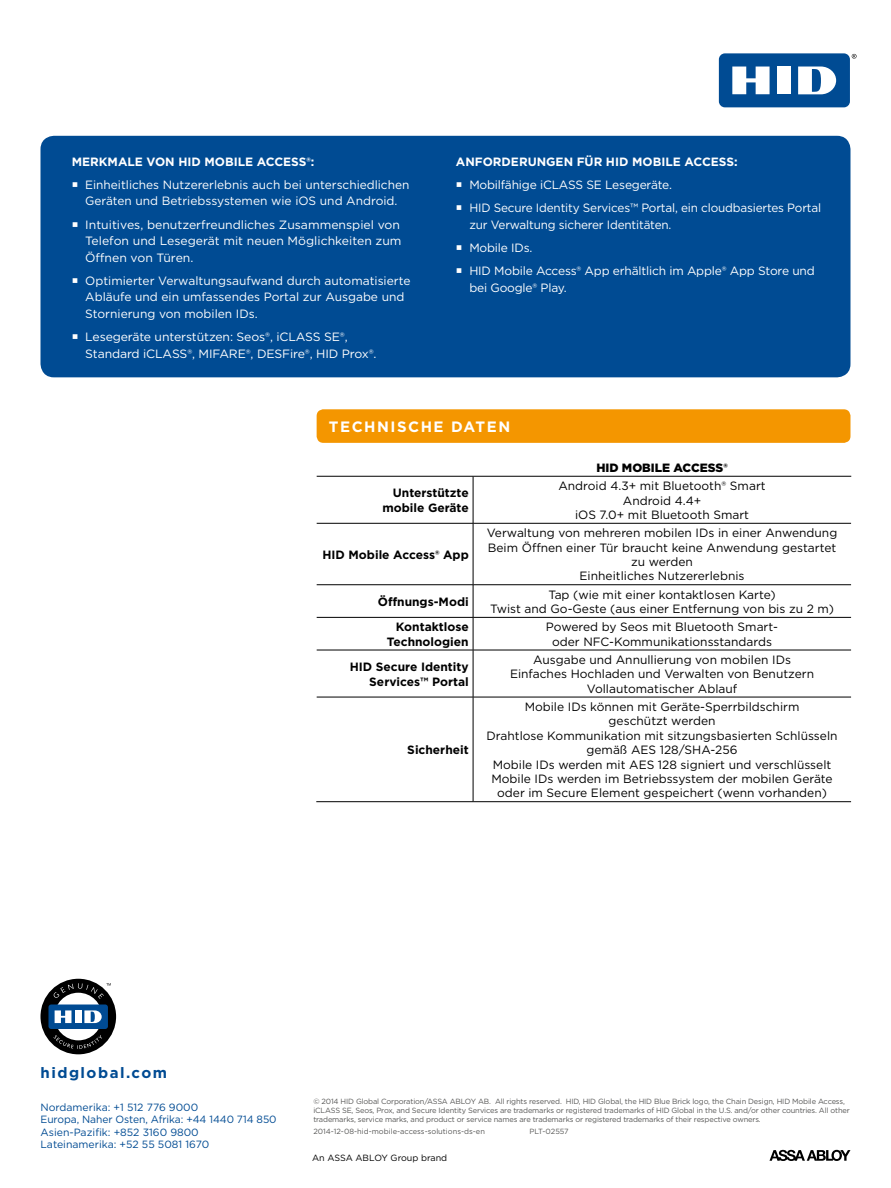
<style>
.page{position:relative;width:891px;height:1188px;background:#fff}
.page>*{position:absolute;margin:0;border:0;box-sizing:border-box;transform-origin:0 0}
.t1{font:700 15px "Gotham";letter-spacing:.1em;color:#fff}
.t2{font:700 15px "Gotham";letter-spacing:.1em;color:#004b93}
.t3{font:12px/14.4px "Gotham";color:#000;text-align:center}
.t4{font:12px/16.5px "Gotham";letter-spacing:-.01em;color:#fff}
.t5{font:700 12px/14.4px "Gotham";color:#000;text-align:right}
.Bluebox_header{font:700 12px "Gotham";color:#fff}
.t6{font:900 12px "Gotham";color:#000}
.t7{font:10.5px "Gotham";color:#004b93}
.t8{font:9px "Gotham";color:#000}
.t9{font:7.5px/9px "Gotham";letter-spacing:-.02em;color:#575756}
.t10{font:7.5px "Gotham";color:#575756}
</style>
<div class="page">
<svg style="left:852px;top:54px;width:5px;height:5px"></svg>
<div style="left:719px;top:53px;width:131px;height:54px;background:#004b93;border-radius:6px"></div>
<div style="left:777px;top:67px;width:14px;height:27px;background:#fff"></div>
<svg style="left:732px;top:67px;width:38px;height:27px"></svg>
<svg style="left:798px;top:67px;width:38px;height:27px"></svg>
<div style="left:40px;top:136px;width:810px;height:241px;background:#004b93;border-radius:14px"></div>
<div style="left:317px;top:409px;width:533px;height:34px;background:#f49600;border-radius:7px"></div>
<hr style="left:473px;top:476px;width:1px;height:47px;background:#000">
<hr style="left:473px;top:523px;width:1px;height:62px;background:#000">
<hr style="left:473px;top:585px;width:1px;height:32px;background:#000">
<hr style="left:473px;top:618px;width:1px;height:32px;background:#000">
<hr style="left:473px;top:650px;width:1px;height:47px;background:#000">
<hr style="left:473px;top:697px;width:1px;height:105px;background:#000">
<hr style="left:317px;top:476px;width:156px;height:1px;background:#000">
<hr style="left:473px;top:476px;width:378px;height:1px;background:#000">
<hr style="left:317px;top:523px;width:156px;height:1px;background:#000">
<hr style="left:473px;top:523px;width:378px;height:1px;background:#000">
<hr style="left:317px;top:584px;width:156px;height:1px;background:#000">
<hr style="left:473px;top:584px;width:378px;height:1px;background:#000">
<hr style="left:317px;top:617px;width:156px;height:1px;background:#000">
<hr style="left:473px;top:617px;width:378px;height:1px;background:#000">
<hr style="left:317px;top:650px;width:156px;height:1px;background:#000">
<hr style="left:473px;top:650px;width:378px;height:1px;background:#000">
<hr style="left:317px;top:697px;width:156px;height:1px;background:#000">
<hr style="left:473px;top:697px;width:378px;height:1px;background:#000">
<hr style="left:316px;top:801px;width:157px;height:1px;background:#000">
<hr style="left:473px;top:801px;width:378px;height:1px;background:#000">
<svg style="left:769px;top:1150px;width:81px;height:11px"></svg>
<svg style="left:41px;top:979px;width:75px;height:75px"></svg>
<p class="Bluebox_header" style="left:72px;top:153px;width:244px">MERKMALE VON HID MOBILE ACCESS®:</p>
<p class="t4" style="left:85px;top:176px;width:326px">Einheitliches Nutzererlebnis auch bei unterschiedlichen<br>Geräten und Betriebssystemen wie iOS und Android.</p>
<p class="t4" style="left:85px;top:216px;width:318px">Intuitives, benutzerfreundliches Zusammenspiel von<br>Telefon und Lesegerät mit neuen Möglichkeiten zum<br>Öffnen von Türen.</p>
<p class="t4" style="left:85px;top:272px;width:327px">Optimierter Verwaltungsaufwand durch automatisierte<br>Abläufe und ein umfassendes Portal zur Ausgabe und<br>Stornierung von mobilen IDs.</p>
<p class="t4" style="left:85px;top:328px;width:293px">Lesegeräte unterstützen: Seos®, iCLASS SE®,<br>Standard iCLASS®, MIFARE®, DESFire®, HID Prox®.</p>
<p class="Bluebox_header" style="left:456px;top:153px;width:283px">ANFORDERUNGEN FÜR HID MOBILE ACCESS:</p>
<p class="t4" style="left:469px;top:176px;width:204px">Mobilfähige iCLASS SE Lesegeräte.</p>
<p class="t4" style="left:469px;top:199px;width:353px">HID Secure Identity Services™ Portal, ein cloudbasiertes Portal zur Verwaltung sicherer Identitäten.</p>
<p class="t4" style="left:469px;top:239px;width:65px">Mobile IDs.</p>
<p class="t4" style="left:469px;top:262px;width:347px">HID Mobile Access® App erhältlich im Apple® App Store und bei Google® Play.</p>
<p class="t1" style="left:329px;top:417px;width:183px">TECHNISCHE DATEN</p>
<p class="t5" style="left:382px;top:486px;width:88px">Unterstützte mobile Geräte</p>
<p class="t6" style="left:596px;top:459px;width:133px">HID MOBILE ACCESS®</p>
<p class="t3" style="left:558px;top:478px;width:209px">Android 4.3+ mit Bluetooth® Smart</p>
<p class="t3" style="left:623px;top:493px;width:80px">Android 4.4+</p>
<p class="t3" style="left:575px;top:507px;width:175px">iOS 7.0+ mit Bluetooth Smart</p>
<p class="t5" style="left:322px;top:547px;width:148px">HID Mobile Access® App</p>
<p class="t3" style="left:487px;top:526px;width:352px">Verwaltung von mehreren mobilen IDs in einer Anwendung</p>
<p class="t3" style="left:488px;top:540px;width:350px">Beim Öffnen einer Tür braucht keine Anwendung gestartet zu werden</p>
<p class="t3" style="left:580px;top:569px;width:166px">Einheitliches Nutzererlebnis</p>
<p class="t5" style="left:378px;top:594px;width:92px">Öffnungs-Modi</p>
<p class="t3" style="left:548px;top:587px;width:229px">Tap (wie mit einer kontaktlosen Karte)</p>
<p class="t3" style="left:490px;top:601px;width:346px">Twist and Go-Geste (aus einer Entfernung von bis zu 2 m)</p>
<p class="t5" style="left:387px;top:620px;width:83px">Kontaktlose<br>Technologien</p>
<p class="t3" style="left:546px;top:620px;width:234px">Powered by Seos mit Bluetooth Smart&shy;oder NFC-Kommunikationsstandards</p>
<p class="t5" style="left:350px;top:660px;width:121px">HID Secure Identity<br>Services™ Portal</p>
<p class="t3" style="left:533px;top:652px;width:259px">Ausgabe und Annullierung von mobilen IDs</p>
<p class="t3" style="left:510px;top:667px;width:306px">Einfaches Hochladen und Verwalten von Benutzern</p>
<p class="t3" style="left:587px;top:681px;width:152px">Vollautomatischer Ablauf</p>
<p class="t5" style="left:407px;top:743px;width:63px">Sicherheit</p>
<p class="t3" style="left:525px;top:699px;width:276px">Mobile IDs können mit Geräte-Sperrbildschirm geschützt werden</p>
<p class="t3" style="left:487px;top:728px;width:352px">Drahtlose Kommunikation mit sitzungsbasierten Schlüsseln gemäß AES 128/SHA-256</p>
<p class="t3" style="left:493px;top:757px;width:340px">Mobile IDs werden mit AES 128 signiert und verschlüsselt</p>
<p class="t3" style="left:491px;top:771px;width:343px">Mobile IDs werden im Betriebssystem der mobilen Geräte oder im Secure Element gespeichert (wenn vorhanden)</p>
<p class="t2" style="left:40px;top:1063px;width:128px">hidglobal.com</p>
<p class="t7" style="left:40px;top:1100px;width:159px">Nordamerika: +1 512 776 9000</p>
<p class="t7" style="left:40px;top:1113px;width:238px">Europa, Naher Osten, Afrika: +44 1440 714 850</p>
<p class="t7" style="left:40px;top:1125px;width:160px">Asien-Pazifik: +852 3160 9800</p>
<p class="t7" style="left:40px;top:1138px;width:170px">Lateinamerika: +52 55 5081 1670</p>
<p class="t9" style="left:313px;top:1097px;width:538px">© 2014 HID Global Corporation/ASSA ABLOY AB. All rights reserved. HID, HID Global, the HID Blue Brick logo, the Chain Design, HID Mobile Access, iCLASS SE, Seos, Prox, and Secure Identity Services are trademarks or registered trademarks of HID Global in the U.S. and/or other countries. All other trademarks, service marks, and product or service names are trademarks or registered trademarks of their respective owners.</p>
<p class="t10" style="left:313px;top:1127px;width:173px">2014-12-08-hid-mobile-access-solutions-ds-en</p>
<p class="t9" style="left:529px;top:1127px;width:41px">PLT-02557</p>
<p class="t8" style="left:312px;top:1152px;width:137px">An ASSA ABLOY Group brand</p>
</div>
